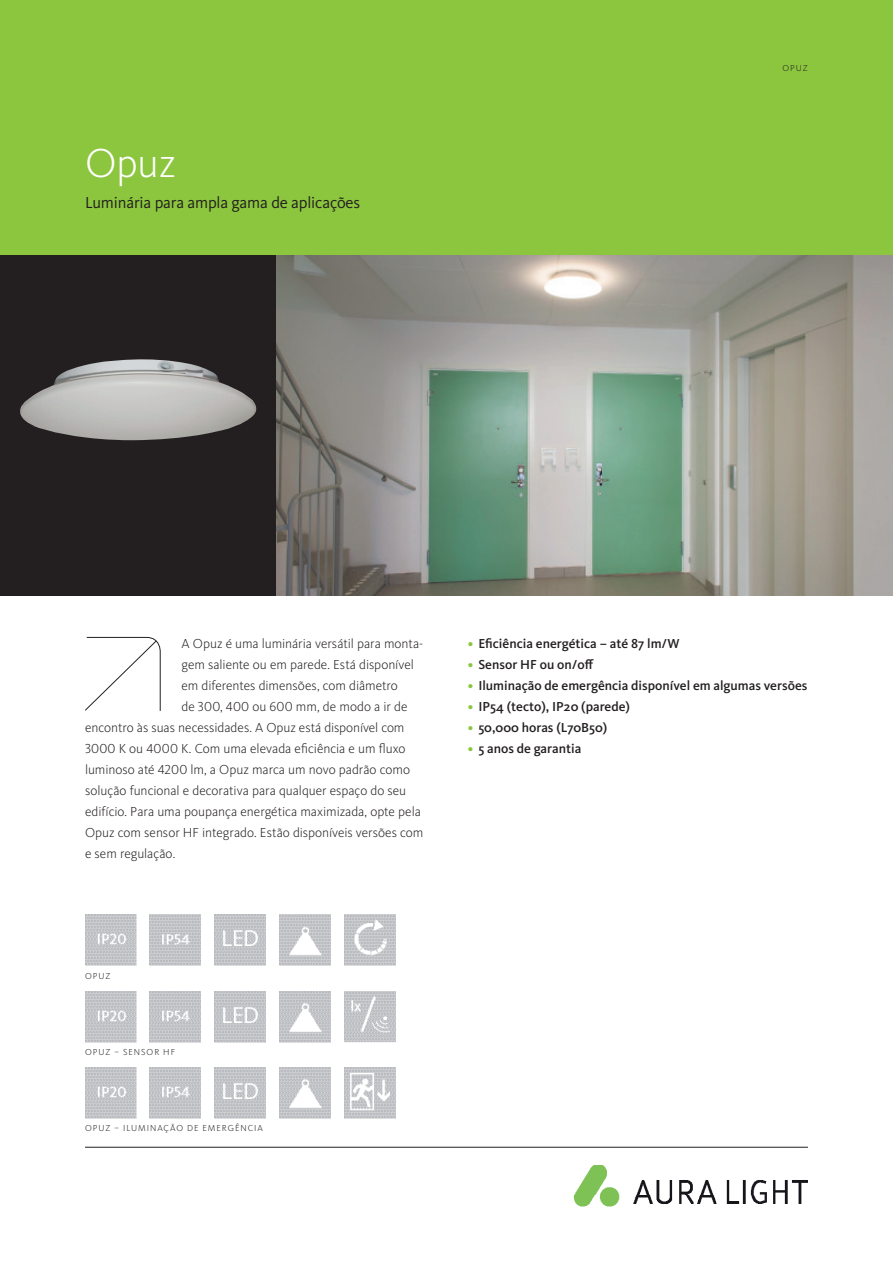
<style>
.page{position:relative;width:893px;height:1263px;background:#fff}
.page>*{position:absolute;margin:0;border:0;box-sizing:border-box;transform-origin:0 0}
.t1{font:300 42px "Kievit Pro";color:#fff}
.t2{font:16.5px "Kievit Pro";letter-spacing:-.01em;color:#231f20}
.t3{font:300 13.5px "Kievit Pro";letter-spacing:-.005em;color:#231f20}
.t4{font:500 13.5px "Kievit Pro";color:#231f20}
.t5{font:300 9px "Kievit Pro";letter-spacing:.11em;color:#231f20}
.s1{color:#8bc63e}
</style>
<div class="page">
<hr style="left:85px;top:1147px;width:723px;height:1px;background:#231f20">
<div style="left:0;top:0;width:893px;height:255px;background:#8bc63e"></div>
<div style="left:0;top:255px;width:276px;height:340px;background:#231f20"></div>
<svg style="left:85px;top:637px;width:76px;height:74px"></svg>
<img style="left:276px;top:255px;width:617px;height:340px">
<img style="left:20px;top:359px;width:236px;height:81px">
<img style="left:215px;top:915px;width:51px;height:51px">
<img style="left:215px;top:991px;width:51px;height:51px">
<img style="left:215px;top:1067px;width:51px;height:51px">
<img style="left:85px;top:915px;width:51px;height:51px">
<img style="left:85px;top:991px;width:51px;height:51px">
<img style="left:85px;top:1067px;width:51px;height:51px">
<img style="left:150px;top:915px;width:51px;height:51px">
<img style="left:150px;top:991px;width:51px;height:51px">
<img style="left:150px;top:1067px;width:51px;height:51px">
<img style="left:344px;top:1067px;width:51px;height:51px">
<img style="left:280px;top:915px;width:51px;height:51px">
<img style="left:280px;top:991px;width:51px;height:51px">
<img style="left:280px;top:1067px;width:51px;height:51px">
<img style="left:344px;top:915px;width:51px;height:51px">
<img style="left:344px;top:991px;width:51px;height:51px">
<img style="left:574px;top:1165px;width:234px;height:42px">
<h1 class="t1" style="left:85px;top:137px;width:92px">Opuz</h1>
<p class="t2" style="left:85px;top:193px;width:277px">Luminária para ampla gama de aplicações</p>
<p class="t5" style="left:782px;top:62px;width:27px">OPUZ</p>
<p class="t3" style="left:181px;top:635px;width:243px">A Opuz é uma luminária versátil para monta-</p>
<p class="t3" style="left:181px;top:657px;width:234px">gem saliente ou em parede. Está disponível</p>
<p class="t3" style="left:181px;top:678px;width:218px">em diferentes dimensões, com diâmetro</p>
<p class="t3" style="left:181px;top:699px;width:228px">de 300, 400 ou 600 mm, de modo a ir de</p>
<p class="t3" style="left:85px;top:720px;width:321px">encontro às suas necessidades. A Opuz está disponível com</p>
<p class="t3" style="left:85px;top:741px;width:322px">3000 K ou 4000 K. Com uma elevada eficiência e um fluxo</p>
<p class="t3" style="left:85px;top:762px;width:326px">luminoso até 4200 lm, a Opuz marca um novo padrão como</p>
<p class="t3" style="left:85px;top:783px;width:323px">solução funcional e decorativa para qualquer espaço do seu</p>
<p class="t3" style="left:85px;top:804px;width:337px">edifício. Para uma poupança energética maximizada, opte pela</p>
<p class="t3" style="left:85px;top:825px;width:340px">Opuz com sensor HF integrado. Estão disponíveis versões com</p>
<p class="t3" style="left:85px;top:846px;width:92px">e sem regulação.</p>
<p class="t5" style="left:85px;top:970px;width:27px">OPUZ</p>
<p class="t5" style="left:85px;top:1047px;width:91px">OPUZ – SENSOR HF</p>
<p class="t5" style="left:85px;top:1123px;width:179px">OPUZ – ILUMINAÇÃO DE EMERGÊNCIA</p>
<p class="t4" style="left:468px;top:636px;width:213px"><span class="s1">•</span> Eficiência energética – até 87 lm/W</p>
<p class="t4" style="left:468px;top:657px;width:127px"><span class="s1">•</span> Sensor HF ou on/off</p>
<p class="t4" style="left:468px;top:678px;width:341px"><span class="s1">•</span> Iluminação de emergência disponível em algumas versões</p>
<p class="t4" style="left:468px;top:699px;width:164px"><span class="s1">•</span> IP54 (tecto), IP20 (parede)</p>
<p class="t4" style="left:468px;top:720px;width:141px"><span class="s1">•</span> 50,000 horas (L70B50)</p>
<p class="t4" style="left:468px;top:741px;width:115px"><span class="s1">•</span> 5 anos de garantia</p>
</div>
